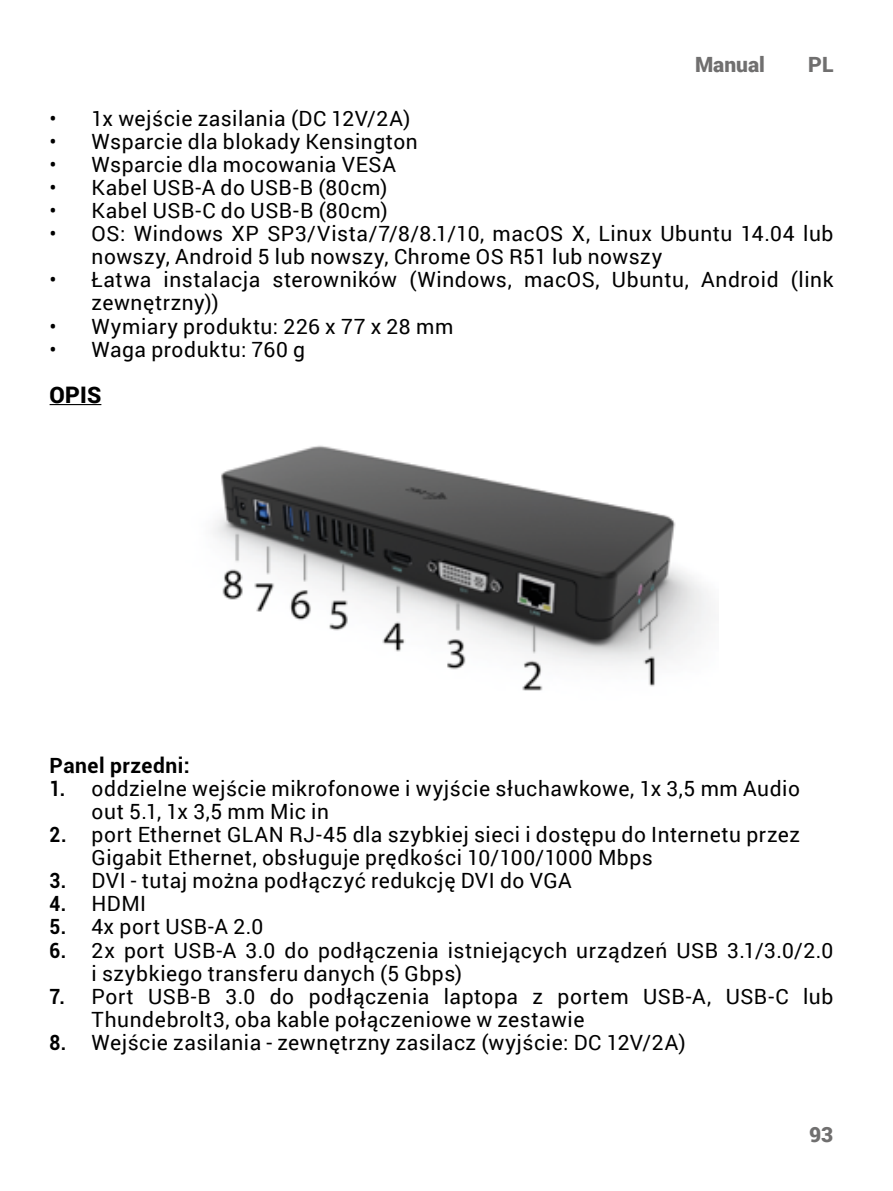
<style>
.page{position:relative;width:893px;height:1191px;background:#fff}
.page>*{position:absolute;margin:0;border:0;box-sizing:border-box;transform-origin:0 0}
.t1{font:900 22.75px "Roboto";color:#000}
.t2{font:21px/23.1px "Roboto";letter-spacing:.025em;color:#000}
.t3{font:700 21px "Roboto";letter-spacing:.03em;color:#000}
.t4{font:900 21px "Roboto";color:#706f6f}
.s1{font-weight:700}
</style>
<div class="page">
<hr style="left:50px;top:404px;width:51px;height:1px;background:#000">
<img style="left:214px;top:445px;width:497px;height:246px">
<p class="t4" style="left:695px;top:49px;width:71px">Manual</p>
<p class="t4" style="left:808px;top:49px;width:27px">PL</p>
<p class="t2" style="left:50px;top:106px;width:362px">• 1x wejście zasilania (DC 12V/2A)</p>
<p class="t2" style="left:50px;top:129px;width:370px">• Wsparcie dla blokady Kensington</p>
<p class="t2" style="left:50px;top:152px;width:348px">• Wsparcie dla mocowania VESA</p>
<p class="t2" style="left:50px;top:175px;width:339px">• Kabel USB-A do USB-B (80cm)</p>
<p class="t2" style="left:50px;top:198px;width:340px">• Kabel USB-C do USB-B (80cm)</p>
<p class="t2" style="left:92px;top:221px;width:743px;text-indent:-42px">• OS: Windows XP SP3/Vista/7/8/8.1/10, macOS X, Linux Ubuntu 14.04 lub nowszy, Android 5 lub nowszy, Chrome OS R51 lub nowszy</p>
<p class="t2" style="left:92px;top:267px;width:743px;text-indent:-42px">• Łatwa instalacja sterowników (Windows, macOS, Ubuntu, Android (link zewnętrzny))</p>
<p class="t2" style="left:50px;top:314px;width:405px">• Wymiary produktu: 226 x 77 x 28 mm</p>
<p class="t2" style="left:50px;top:337px;width:257px">• Waga produktu: 760 g</p>
<p class="t1" style="left:50px;top:379px;width:53px">OPIS</p>
<p class="t3" style="left:50px;top:750px;width:142px">Panel przedni:</p>
<p class="t2" style="left:92px;top:776px;width:710px;text-indent:-42px"><span class="s1">1.</span> oddzielne wejście mikrofonowe i wyjście słuchawkowe, 1x 3,5 mm Audio out 5.1, 1x 3,5 mm Mic in</p>
<p class="t2" style="left:92px;top:822px;width:710px;text-indent:-42px"><span class="s1">2.</span> port Ethernet GLAN RJ-45 dla szybkiej sieci i dostępu do Internetu przez<br>Gigabit Ethernet, obsługuje prędkości 10/100/1000 Mbps</p>
<p class="t2" style="left:50px;top:868px;width:524px"><span class="s1">3.</span> DVI - tutaj można podłączyć redukcję DVI do VGA</p>
<p class="t2" style="left:50px;top:891px;width:98px"><span class="s1">4.</span> HDMI</p>
<p class="t2" style="left:50px;top:914px;width:215px"><span class="s1">5.</span> 4x port USB-A 2.0</p>
<p class="t2" style="left:92px;top:937px;width:743px;text-indent:-42px"><span class="s1">6.</span> 2x port USB-A 3.0 do podłączenia istniejących urządzeń USB 3.1/3.0/2.0 i szybkiego transferu danych (5 Gbps)</p>
<p class="t2" style="left:92px;top:984px;width:743px;text-indent:-42px"><span class="s1">7.</span> Port USB-B 3.0 do podłączenia laptopa z portem USB-A, USB-C lub<br>Thundebrolt3, oba kable połączeniowe w zestawie</p>
<p class="t2" style="left:50px;top:1030px;width:638px"><span class="s1">8.</span> Wejście zasilania - zewnętrzny zasilacz (wyjście: DC 12V/2A)</p>
<p class="t4" style="left:809px;top:1120px;width:26px">93</p>
</div>
